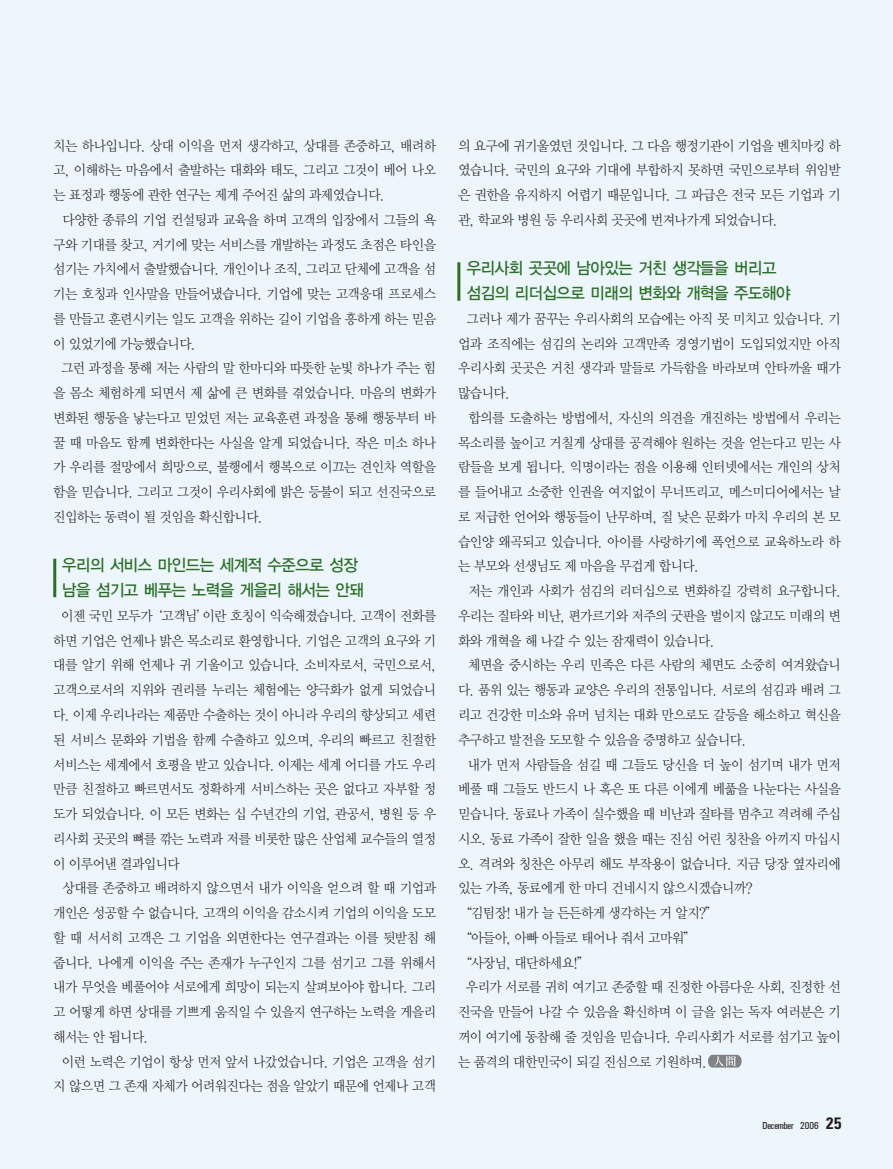
<style>
.page{position:relative;width:893px;height:1169px;background:#fff}
.page>*{position:absolute;margin:0;border:0;box-sizing:border-box;transform-origin:0 0}
.t1{font:16.5px/24.8px "YGO13";letter-spacing:-.11em;color:#2b7025;scale:.95 1}
.t2{font:13.8px/24.8px "Y Mj O12";letter-spacing:-.095em;color:#231f20;text-align:justify;scale:.95 1}
.t3{font:10.5px "Universal Condensed";color:#231f20}
.s1{font-family:"Univers";font-weight:700;font-stretch:condensed;font-size:16.5px}
</style>
<div class="page">
<div style="left:0;top:0;width:892px;height:1168px;background:#ecf6fc"></div>
<svg style="left:708px;top:1054px;width:33px;height:13px"></svg>
<hr style="left:457px;top:262px;width:3px;height:39px;background:#2b7025">
<hr style="left:53px;top:558px;width:3px;height:39px;background:#2b7025">
<p class="t2" style="left:53px;top:134px;width:405px">치는 하나입니다. 상대 이익을 먼저 생각하고, 상대를 존중하고, 배려하 고, 이해하는 마음에서 출발하는 대화와 태도, 그리고 그것이 베어 나오 는 표정과 행동에 관한 연구는 제게 주어진 삶의 과제였습니다.</p>
<p class="t2" style="left:62px;top:208px;width:395px">다양한 종류의 기업 컨설팅과 교육을 하며 고객의 입장에서 그들의 욕</p>
<p class="t2" style="left:53px;top:233px;width:405px">구와 기대를 찾고, 거기에 맞는 서비스를 개발하는 과정도 초점은 타인을</p>
<p class="t2" style="left:53px;top:258px;width:405px">섬기는 가치에서 출발했습니다. 개인이나 조직, 그리고 단체에 고객을 섬</p>
<p class="t2" style="left:53px;top:282px;width:405px">기는 호칭과 인사말을 만들어냈습니다. 기업에 맞는 고객응대 프로세스</p>
<p class="t2" style="left:53px;top:307px;width:405px">를 만들고 훈련시키는 일도 고객을 위하는 길이 기업을 흥하게 하는 믿음</p>
<p class="t2" style="left:53px;top:332px;width:152px">이 있었기에 가능했습니다.</p>
<p class="t2" style="left:61px;top:357px;width:397px">그런 과정을 통해 저는 사람의 말 한마디와 따뜻한 눈빛 하나가 주는 힘</p>
<p class="t2" style="left:53px;top:381px;width:405px">을 몸소 체험하게 되면서 제 삶에 큰 변화를 겪었습니다. 마음의 변화가</p>
<p class="t2" style="left:53px;top:406px;width:405px">변화된 행동을 낳는다고 믿었던 저는 교육훈련 과정을 통해 행동부터 바</p>
<p class="t2" style="left:53px;top:431px;width:405px">꿀 때 마음도 함께 변화한다는 사실을 알게 되었습니다. 작은 미소 하나</p>
<p class="t2" style="left:53px;top:456px;width:405px">가 우리를 절망에서 희망으로, 불행에서 행복으로 이끄는 견인차 역할을</p>
<p class="t2" style="left:53px;top:480px;width:405px">함을 믿습니다. 그리고 그것이 우리사회에 밝은 등불이 되고 선진국으로</p>
<p class="t2" style="left:53px;top:505px;width:223px">진입하는 동력이 될 것임을 확신합니다.</p>
<p class="t1" style="left:61px;top:554px;width:320px">우리의 서비스 마인드는 세계적 수준으로 성장 남을 섬기고 베푸는 노력을 게을리 해서는 안돼</p>
<p class="t2" style="left:53px;top:604px;width:405px;text-indent:8px">이젠 국민 모두가‘고객님’이란 호칭이 익숙해졌습니다. 고객이 전화를 하면 기업은 언제나 밝은 목소리로 환영합니다. 기업은 고객의 요구와 기 대를 알기 위해 언제나 귀 기울이고 있습니다. 소비자로서, 국민으로서, 고객으로서의 지위와 권리를 누리는 체험에는 양극화가 없게 되었습니 다. 이제 우리나라는 제품만 수출하는 것이 아니라 우리의 향상되고 세련 된 서비스 문화와 기법을 함께 수출하고 있으며, 우리의 빠르고 친절한 서비스는 세계에서 호평을 받고 있습니다. 이제는 세계 어디를 가도 우리 만큼 친절하고 빠르면서도 정확하게 서비스하는 곳은 없다고 자부할 정 도가 되었습니다. 이 모든 변화는 십 수년간의 기업, 관공서, 병원 등 우 리사회 곳곳의 뼈를 깎는 노력과 저를 비롯한 많은 산업체 교수들의 열정 이 이루어낸 결과입니다</p>
<p class="t2" style="left:53px;top:876px;width:405px;text-indent:9px">상대를 존중하고 배려하지 않으면서 내가 이익을 얻으려 할 때 기업과 개인은 성공할 수 없습니다. 고객의 이익을 감소시켜 기업의 이익을 도모 할 때 서서히 고객은 그 기업을 외면한다는 연구결과는 이를 뒷받침 해 줍니다. 나에게 이익을 주는 존재가 누구인지 그를 섬기고 그를 위해서 내가 무엇을 베풀어야 서로에게 희망이 되는지 살펴보아야 합니다. 그리 고 어떻게 하면 상대를 기쁘게 움직일 수 있을지 연구하는 노력을 게을리 해서는 안 됩니다.</p>
<p class="t2" style="left:53px;top:1050px;width:405px;text-align:right">이런 노력은 기업이 항상 먼저 앞서 나갔었습니다. 기업은 고객을 섬기 지 않으면 그 존재 자체가 어려워진다는 점을 알았기 때문에 언제나 고객</p>
<p class="t2" style="left:458px;top:134px;width:405px">의 요구에 귀기울였던 것입니다. 그 다음 행정기관이 기업을 벤치마킹 하 였습니다. 국민의 요구와 기대에 부합하지 못하면 국민으로부터 위임받 은 권한을 유지하지 어렵기 때문입니다. 그 파급은 전국 모든 기업과 기 관, 학교와 병원 등 우리사회 곳곳에 번져나가게 되었습니다.</p>
<p class="t1" style="left:466px;top:257px;width:343px">우리사회 곳곳에 남아있는 거친 생각들을 버리고 섬김의 리더십으로 미래의 변화와 개혁을 주도해야</p>
<p class="t2" style="left:457px;top:307px;width:405px;text-indent:8px">그러나 제가 꿈꾸는 우리사회의 모습에는 아직 못 미치고 있습니다. 기 업과 조직에는 섬김의 논리와 고객만족 경영기법이 도입되었지만 아직 우리사회 곳곳은 거친 생각과 말들로 가득함을 바라보며 안타까울 때가 많습니다.</p>
<p class="t2" style="left:457px;top:406px;width:405px;text-indent:10px">합의를 도출하는 방법에서, 자신의 의견을 개진하는 방법에서 우리는 목소리를 높이고 거칠게 상대를 공격해야 원하는 것을 얻는다고 믿는 사 람들을 보게 됩니다. 익명이라는 점을 이용해 인터넷에서는 개인의 상처 를 들어내고 소중한 인권을 여지없이 무너뜨리고, 메스미디어에서는 날 로 저급한 언어와 행동들이 난무하며, 질 낮은 문화가 마치 우리의 본 모 습인양 왜곡되고 있습니다. 아이를 사랑하기에 폭언으로 교육하노라 하 는 부모와 선생님도 제 마음을 무겁게 합니다.</p>
<p class="t2" style="left:457px;top:579px;width:405px;text-indent:10px">저는 개인과 사회가 섬김의 리더십으로 변화하길 강력히 요구합니다. 우리는 질타와 비난, 편가르기와 저주의 굿판을 벌이지 않고도 미래의 변 화와 개혁을 해 나갈 수 있는 잠재력이 있습니다.</p>
<p class="t2" style="left:457px;top:654px;width:405px;text-indent:10px">체면을 중시하는 우리 민족은 다른 사람의 체면도 소중히 여겨왔습니 다. 품위 있는 행동과 교양은 우리의 전통입니다. 서로의 섬김과 배려 그 리고 건강한 미소와 유머 넘치는 대화 만으로도 갈등을 해소하고 혁신을 추구하고 발전을 도모할 수 있음을 증명하고 싶습니다.</p>
<p class="t2" style="left:467px;top:753px;width:395px">내가 먼저 사람들을 섬길 때 그들도 당신을 더 높이 섬기며 내가 먼저</p>
<p class="t2" style="left:457px;top:777px;width:405px">베풀 때 그들도 반드시 나 혹은 또 다른 이에게 베풂을 나눈다는 사실을</p>
<p class="t2" style="left:457px;top:802px;width:405px">믿습니다. 동료나 가족이 실수했을 때 비난과 질타를 멈추고 격려해 주십</p>
<p class="t2" style="left:457px;top:827px;width:405px">시오. 동료 가족이 잘한 일을 했을 때는 진심 어린 칭찬을 아끼지 마십시</p>
<p class="t2" style="left:457px;top:852px;width:405px">오. 격려와 칭찬은 아무리 해도 부작용이 없습니다. 지금 당장 옆자리에</p>
<p class="t2" style="left:457px;top:876px;width:312px">있는 가족, 동료에게 한 마디 건네시지 않으시겠습니까?</p>
<p class="t2" style="left:459px;top:901px;width:274px">“김팀장! 내가 늘 든든하게 생각하는 거 알지?”</p>
<p class="t2" style="left:459px;top:926px;width:252px">“아들아, 아빠 아들로 태어나 줘서 고마워”</p>
<p class="t2" style="left:459px;top:951px;width:140px">“사장님, 대단하세요!”</p>
<p class="t2" style="left:465px;top:975px;width:397px">우리가 서로를 귀히 여기고 존중할 때 진정한 아름다운 사회, 진정한 선</p>
<p class="t2" style="left:457px;top:1000px;width:405px">진국을 만들어 나갈 수 있음을 확신하며 이 글을 읽는 독자 여러분은 기</p>
<p class="t2" style="left:457px;top:1025px;width:405px">꺼이 여기에 동참해 줄 것임을 믿습니다. 우리사회가 서로를 섬기고 높이</p>
<p class="t2" style="left:457px;top:1050px;width:264px">는 품격의 대한민국이 되길 진심으로 기원하며.</p>
<p class="t3" style="left:762px;top:1122px;width:81px">December 2006 <span class="s1">25</span></p>
</div>
